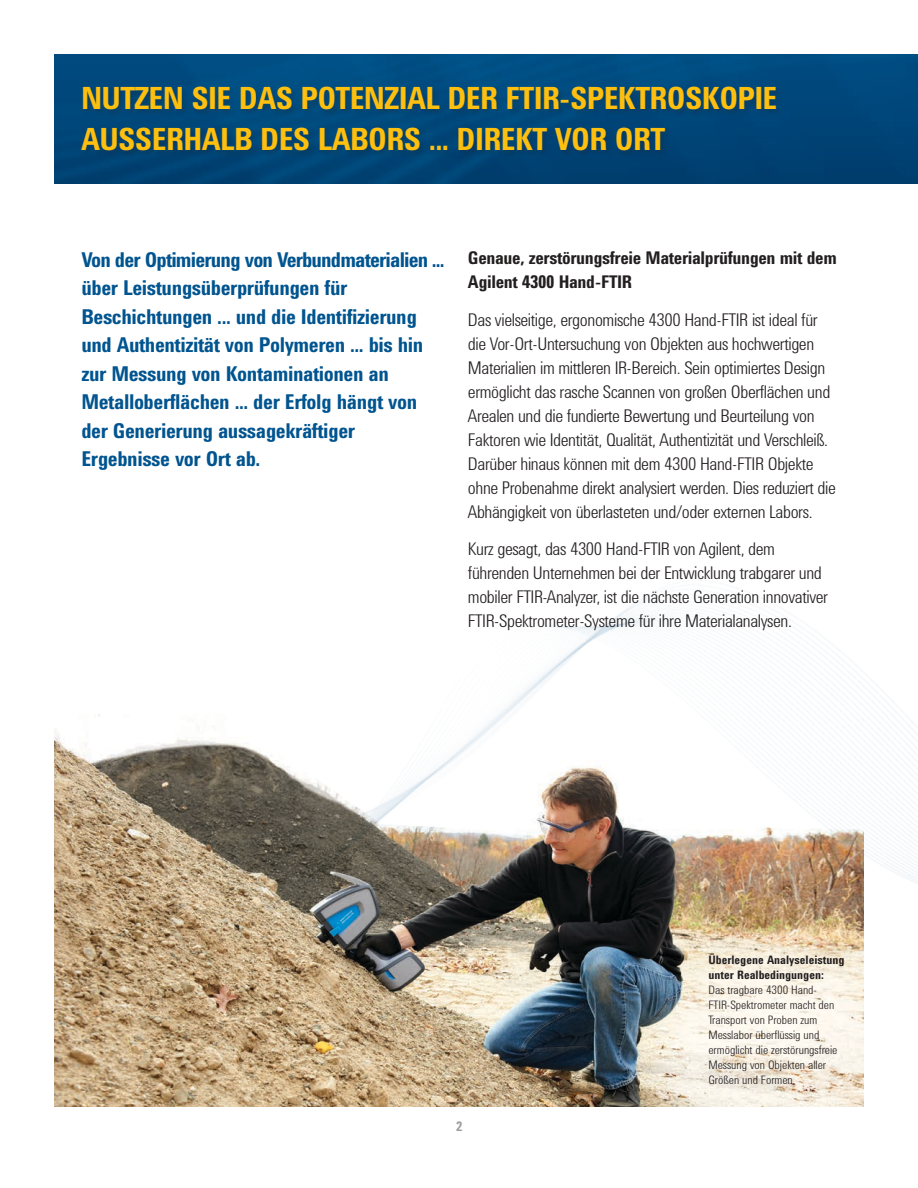
<style>
.page{position:relative;width:918px;height:1188px;background:#fff}
.page>*{position:absolute;margin:0;border:0;box-sizing:border-box;transform-origin:0 0}
.t1{font:700 31.5px "Agilent Condensed CFF";letter-spacing:-.02em;color:#febf0f}
.t2{font:700 21px/28.5px "Agilent Condensed CFF";letter-spacing:-.02em;color:#00548f}
.t3{font:300 18px/24px "Agilent Condensed CFF";letter-spacing:-.02em;color:#231f20}
.t4{font:700 18px/24px "Agilent Condensed CFF";letter-spacing:-.02em;color:#231f20}
.t5{font:700 13.5px "Agilent Condensed CFF";color:#9b9da0}
.t6{font:300 12px/15px "Agilent Condensed CFF";color:#231f20}
.t7{font:700 12px/15px "Agilent Condensed CFF";color:#231f20}
</style>
<div class="page">
<img style="left:54px;top:730px;width:810px;height:377px">
<img style="left:55px;top:590px;width:863px;height:356px">
<img style="left:54px;top:54px;width:864px;height:130px">
<div style="left:80px;top:86px;width:703px;height:72px;background:#231f20;opacity:.25"></div>
<h1 class="t1" style="left:81px;top:75px;width:18px">NUTZEN</h1>
<h1 class="t1" style="left:192px;top:75px;width:142px">SIE DAS POTENZI</h1>
<h1 class="t1" style="left:407px;top:75px;width:113px">AL DER FTIR</h1>
<h1 class="t1" style="left:559px;top:75px;width:63px">-SPEKTROSKO</h1>
<h1 class="t1" style="left:738px;top:75px;width:28px">PIE</h1>
<h1 class="t1" style="left:81px;top:115px;width:36px">AUSSER</h1>
<h1 class="t1" style="left:183px;top:115px;width:185px">HALB DES LABORS</h1>
<h1 class="t1" style="left:429px;top:115px;width:62px">... DIREKT</h1>
<h1 class="t1" style="left:555px;top:115px;width:19px">VOR</h1>
<h1 class="t1" style="left:615px;top:115px;width:18px">ORT</h1>
<p class="t2" style="left:81px;top:244px;width:365px">Von der Optimierung von Verbundmaterialien ... über Leistungsüberprüfungen für Beschichtungen ... und die Identifizierung und Authentizität von Polymeren ... bis hin zur Messung von Kontaminationen an Metalloberflächen ... der Erfolg hängt von der Generierung aussagekräftiger Ergebnisse vor Ort ab.</p>
<p class="t4" style="left:468px;top:246px;width:370px">Genaue, zerstörungsfreie Materialprüfungen mit dem<br>Agilent 4300 Hand-FTIR</p>
<p class="t3" style="left:468px;top:306px;width:369px">Das vielseitige, ergonomische 4300 Hand-FTIR ist ideal für die Vor-Ort-Untersuchung von Objekten aus hochwertigen Materialien im mittleren IR-Bereich. Sein optimiertes Design ermöglicht das rasche Scannen von großen Oberflächen und Arealen und die fundierte Bewertung und Beurteilung von Faktoren wie Identität, Qualität, Authentizität und Verschleiß.<br>Darüber hinaus können mit dem 4300 Hand-FTIR Objekte ohne Probenahme direkt analysiert werden. Dies reduziert die Abhängigkeit von überlasteten und/oder externen Labors.</p>
<p class="t3" style="left:468px;top:536px;width:362px">Kurz gesagt, das 4300 Hand-FTIR von Agilent, dem führenden Unternehmen bei der Entwicklung trabgarer und mobiler FTIR-Analyzer, ist die nächste Generation innovativer FTIR-Spektrometer-Systeme für ihre Materialanalysen.</p>
<p class="t5" style="left:456px;top:1117px;width:8px">2</p>
<p class="t7" style="left:708px;top:952px;width:137px">Überlegene Analyseleistung unter Realbedingungen:</p>
<p class="t6" style="left:708px;top:981px;width:130px">Das tragbare 4300 Hand-<br>FTIR-Spektrometer macht den<br>Transport von Proben zum<br>Messlabor überflüssig und ermöglicht die zerstörungsfreie<br>Messung von Objekten aller<br>Größen und Formen.</p>
</div>
